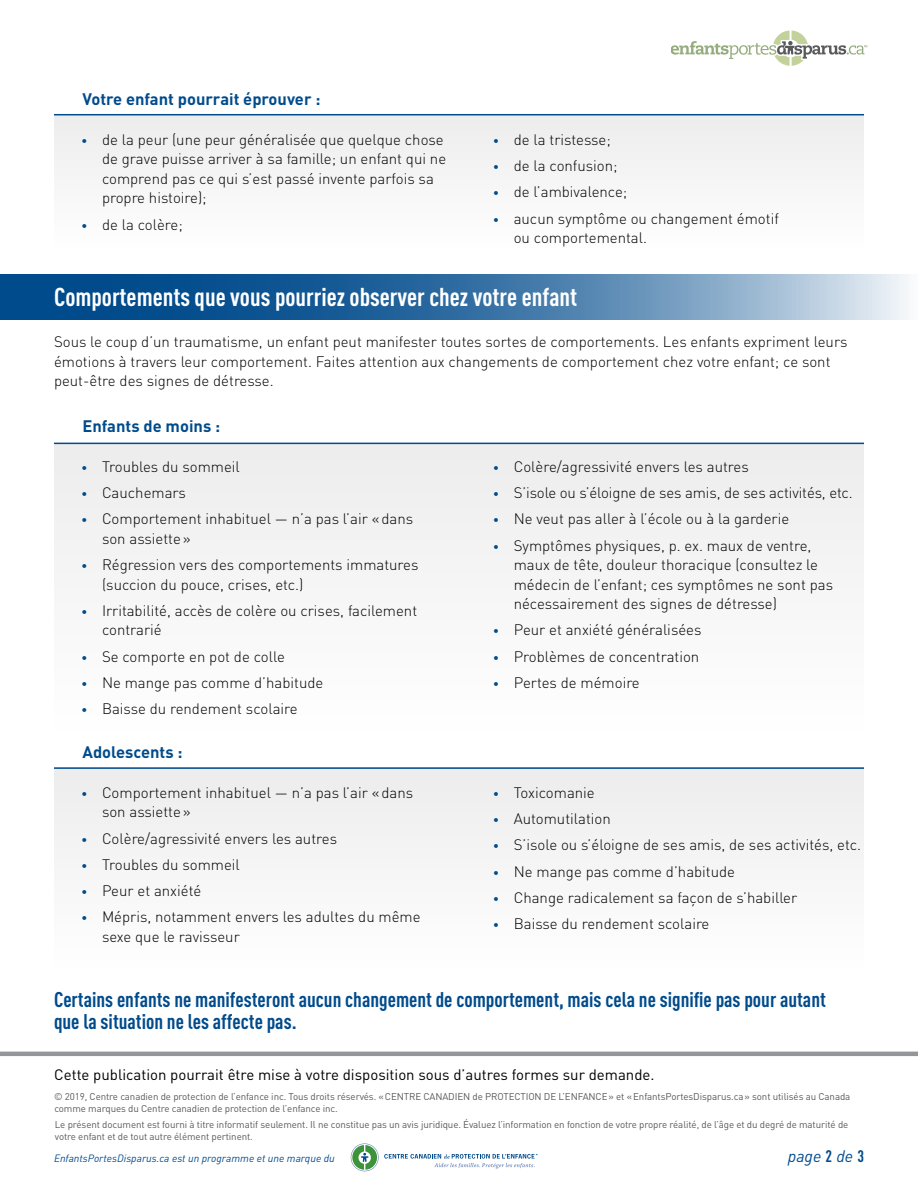
<style>
.page{position:relative;width:918px;height:1188px;background:#fff}
.page>*{position:absolute;margin:0;border:0;box-sizing:border-box;transform-origin:0 0}
.t1{font:700 25.5px "DIN Cond";color:#fff}
.t2{font:700 21px/22.5px "DIN Cond";color:#004b8c}
.t3{font:700 16.5px "DIN";color:#004b8c}
.t4{font:italic 16.5px "DIN";color:#004b8c}
.t5{font:300 15px/19.5px "DIN";color:#000}
.t6{font:15px "DIN";color:#000}
.t7{font:italic 10.5px "DIN";color:#004b8c}
.t8{font:9.75px/12px "DIN";letter-spacing:-.01em;color:#58595b}
.s1{font-size:12px;color:#004b8c}
.s2{font-family:"DIN Cond";font-weight:700;font-style:normal}
</style>
<div class="page">
<hr style="left:0;top:1052px;width:918px;height:4px;background:#939598">
<svg style="left:351px;top:1143px;width:187px;height:28px"></svg>
<div style="left:54px;top:768px;width:809px;height:201px;background:#f5f5f6"></div>
<hr style="left:54px;top:767px;width:810px;height:2px;background:#004b8c">
<div style="left:54px;top:443px;width:809px;height:287px;background:#f5f5f6"></div>
<svg style="left:0;top:274px;width:908px;height:45px;background:#477cab"></svg>
<hr style="left:54px;top:443px;width:810px;height:1px;background:#004b8c">
<div style="left:54px;top:114px;width:809px;height:134px;background:#f5f5f6"></div>
<hr style="left:54px;top:114px;width:810px;height:1px;background:#004b8c">
<svg style="left:671px;top:30px;width:197px;height:36px"></svg>
<p class="t3" style="left:82px;top:88px;width:239px">Votre enfant pourrait éprouver :</p>
<p class="t5" style="left:102px;top:130px;width:346px;text-indent:-21px"><span class="s1">•</span> de la peur (une peur généralisée que quelque chose de grave puisse arriver à sa famille; un enfant qui ne comprend pas ce qui s’est passé invente parfois sa propre histoire);</p>
<p class="t5" style="left:81px;top:214px;width:103px"><span class="s1">•</span> de la colère;</p>
<p class="t5" style="left:493px;top:130px;width:120px"><span class="s1">•</span> de la tristesse;</p>
<p class="t5" style="left:493px;top:156px;width:126px"><span class="s1">•</span> de la confusion;</p>
<p class="t5" style="left:493px;top:182px;width:136px"><span class="s1">•</span> de l’ambivalence;</p>
<p class="t5" style="left:514px;top:208px;width:267px;text-indent:-21px"><span class="s1">•</span> aucun symptôme ou changement émotif ou comportemental.</p>
<h1 class="t1" style="left:54px;top:281px;width:525px">Comportements que vous pourriez observer chez votre enfant</h1>
<p class="t5" style="left:54px;top:332px;width:795px">Sous le coup d’un traumatisme, un enfant peut manifester toutes sortes de comportements. Les enfants expriment leurs émotions à travers leur comportement. Faites attention aux changements de comportement chez votre enfant; ce sont peut-être des signes de détresse.</p>
<p class="t3" style="left:82px;top:415px;width:139px">Enfants de moins :</p>
<p class="t5" style="left:81px;top:456px;width:160px"><span class="s1">•</span> Troubles du sommeil</p>
<p class="t5" style="left:81px;top:483px;width:106px"><span class="s1">•</span> Cauchemars</p>
<p class="t5" style="left:102px;top:509px;width:313px;text-indent:-21px"><span class="s1">•</span> Comportement inhabituel — n’a pas l’air «dans son assiette»</p>
<p class="t5" style="left:102px;top:555px;width:318px;text-indent:-21px"><span class="s1">•</span> Régression vers des comportements immatures (succion du pouce, crises, etc.)</p>
<p class="t5" style="left:102px;top:600px;width:317px;text-indent:-21px"><span class="s1">•</span> Irritabilité, accès de colère ou crises, facilement contrarié</p>
<p class="t5" style="left:81px;top:646px;width:205px"><span class="s1">•</span> Se comporte en pot de colle</p>
<p class="t5" style="left:81px;top:672px;width:244px"><span class="s1">•</span> Ne mange pas comme d’habitude</p>
<p class="t5" style="left:81px;top:699px;width:218px"><span class="s1">•</span> Baisse du rendement scolaire</p>
<p class="t5" style="left:493px;top:456px;width:258px"><span class="s1">•</span> Colère/agressivité envers les autres</p>
<p class="t5" style="left:493px;top:483px;width:362px"><span class="s1">•</span> S’isole ou s’éloigne de ses amis, de ses activités, etc.</p>
<p class="t5" style="left:493px;top:509px;width:298px"><span class="s1">•</span> Ne veut pas aller à l’école ou à la garderie</p>
<p class="t5" style="left:514px;top:535px;width:321px;text-indent:-21px"><span class="s1">•</span> Symptômes physiques, p. ex. maux de ventre, maux de tête, douleur thoracique (consultez le médecin de l’enfant; ces symptômes ne sont pas nécessairement des signes de détresse)</p>
<p class="t5" style="left:493px;top:620px;width:210px"><span class="s1">•</span> Peur et anxiété généralisées</p>
<p class="t5" style="left:493px;top:646px;width:208px"><span class="s1">•</span> Problèmes de concentration</p>
<p class="t5" style="left:493px;top:672px;width:149px"><span class="s1">•</span> Pertes de mémoire</p>
<p class="t3" style="left:82px;top:741px;width:102px">Adolescents :</p>
<p class="t5" style="left:102px;top:782px;width:313px;text-indent:-21px"><span class="s1">•</span> Comportement inhabituel — n’a pas l’air «dans son assiette»</p>
<p class="t5" style="left:81px;top:828px;width:258px"><span class="s1">•</span> Colère/agressivité envers les autres</p>
<p class="t5" style="left:81px;top:854px;width:160px"><span class="s1">•</span> Troubles du sommeil</p>
<p class="t5" style="left:81px;top:881px;width:122px"><span class="s1">•</span> Peur et anxiété</p>
<p class="t5" style="left:102px;top:907px;width:320px;text-indent:-21px"><span class="s1">•</span> Mépris, notamment envers les adultes du même sexe que le ravisseur</p>
<p class="t5" style="left:493px;top:782px;width:104px"><span class="s1">•</span> Toxicomanie</p>
<p class="t5" style="left:493px;top:809px;width:120px"><span class="s1">•</span> Automutilation</p>
<p class="t5" style="left:493px;top:835px;width:370px"><span class="s1">•</span> S’isole ou s’éloigne de ses amis, de ses activités, etc.</p>
<p class="t5" style="left:493px;top:861px;width:244px"><span class="s1">•</span> Ne mange pas comme d’habitude</p>
<p class="t5" style="left:493px;top:887px;width:306px"><span class="s1">•</span> Change radicalement sa façon de s’habiller</p>
<p class="t5" style="left:493px;top:914px;width:218px"><span class="s1">•</span> Baisse du rendement scolaire</p>
<h2 class="t2" style="left:54px;top:988px;width:773px">Certains enfants ne manifesteront aucun changement de comportement, mais cela ne signifie pas pour autant que la situation ne les affecte pas.</h2>
<p class="t6" style="left:54px;top:1065px;width:602px">Cette publication pourrait être mise à votre disposition sous d’autres formes sur demande.</p>
<p class="t8" style="left:54px;top:1090px;width:798px">© 2019, Centre canadien de protection de l’enfance inc. Tous droits réservés. «CENTRE CANADIEN de PROTECTION DE L’ENFANCE» et «EnfantsPortesDisparus.ca» sont utilisés au Canada comme marques du Centre canadien de protection de l’enfance inc.</p>
<p class="t8" style="left:55px;top:1119px;width:795px">Le présent document est fourni à titre informatif seulement. Il ne constitue pas un avis juridique. Évaluez l’information en fonction de votre propre réalité, de l’âge et du degré de maturité de votre enfant et de tout autre élément pertinent.</p>
<p class="t7" style="left:54px;top:1152px;width:282px">EnfantsPortesDisparus.ca est un programme et une marque du</p>
<p class="t4" style="left:788px;top:1146px;width:78px">page <span class="s2">2</span> de <span class="s2">3</span></p>
</div>
